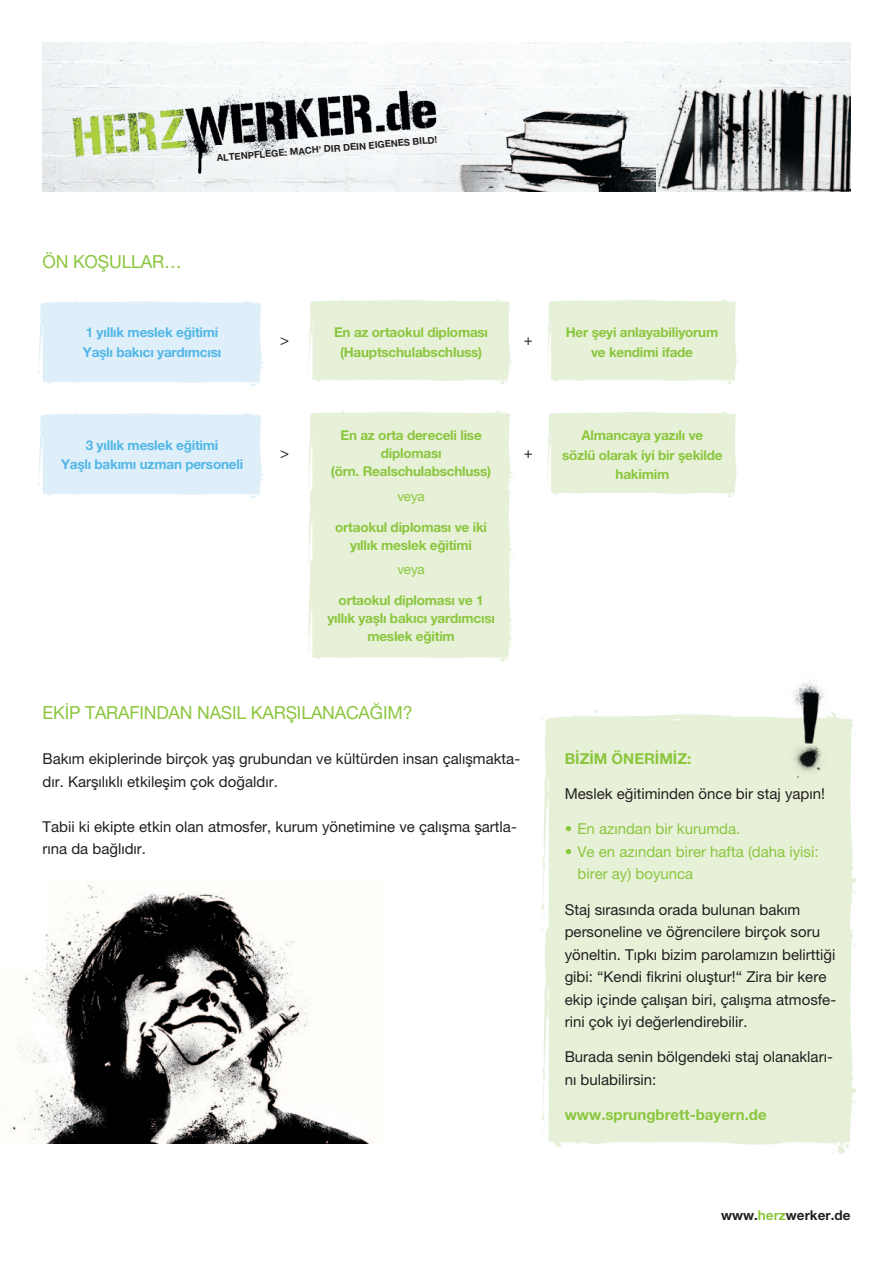
<style>
.page{position:relative;width:893px;height:1263px;background:#fff}
.page>*{position:absolute;margin:0;border:0;box-sizing:border-box;transform-origin:0 0}
.t1{font:18px "Helvetica Neue CE";letter-spacing:-.01em;color:#8bc63e}
.t2{font:15px/22.5px "Helvetica Neue CE";color:#231f20}
.t3{font:15px/22.5px "Helvetica Neue CE";color:#8bc63e}
.t4{font:700 15px "Helvetica Neue CE";color:#8bc63e}
.t5{font:700 13.5px/18px "Helvetica Neue CE";letter-spacing:-.015em;color:#8bc63e;text-align:center}
.t6{font:700 13.5px/19.5px "Helvetica Neue CE";letter-spacing:-.015em;color:#52b6e7}
.t7{font:700 13.5px "Helvetica Neue CE";color:#231f20}
.t8{font:13.5px "Helvetica Neue CE";color:#8bc63e}
.t9{font:700 9.45px "Helvetica Neue CE";color:#231f20}
.s1{color:#8bc63e}
</style>
<div class="page">
<img style="left:43px;top:43px;width:807px;height:148px">
<img style="left:433px;top:108px;width:199px;height:83px">
<img style="left:632px;top:66px;width:218px;height:125px">
<img style="left:308px;top:298px;width:204px;height:86px">
<div style="left:307px;top:410px;width:206px;height:252px;background:#e7f1d8"></div>
<img style="left:547px;top:298px;width:191px;height:86px">
<img style="left:547px;top:410px;width:191px;height:87px">
<img style="left:541px;top:710px;width:316px;height:444px">
<img style="left:770px;top:679px;width:73px;height:113px">
<img style="left:10px;top:883px;width:364px;height:260px">
<img style="left:65px;top:84px;width:379px;height:92px">
<p class="t9" style="left:216px;top:153px;width:223px;rotate:-5deg">ALTENPFLEGE: MACH’ DIR DEIN EIGENES BILD!</p>
<p class="t1" style="left:43px;top:251px;width:141px">Ön koşullar…</p>
<p class="t6" style="left:83px;top:323px;width:140px">1 yıllık meslek eğitimi<br>Yaşlı bakıcı yardımcısı</p>
<p class="t6" style="left:61px;top:435px;width:184px;text-align:center">3 yıllık meslek eğitimi<br>Yaşlı bakımı uzman personeli</p>
<p class="t2" style="left:280px;top:329px;width:10px">&gt;</p>
<p class="t2" style="left:280px;top:441px;width:10px">&gt;</p>
<p class="t5" style="left:334px;top:323px;width:156px;line-height:19.5px">En az ortaokul diploması (Hauptschulabschluss)</p>
<p class="t5" style="left:331px;top:427px;width:162px">En az orta dereceli lise diploması<br>(örn. Realschulabschluss)</p>
<p class="t8" style="left:397px;top:488px;width:29px">veya</p>
<p class="t5" style="left:335px;top:518px;width:153px">ortaokul diploması ve iki yıllık meslek eğitimi</p>
<p class="t8" style="left:397px;top:561px;width:29px">veya</p>
<p class="t5" style="left:327px;top:591px;width:169px">ortaokul diploması ve 1 yıllık yaşlı bakıcı yardımcısı meslek eğitim</p>
<p class="t2" style="left:524px;top:329px;width:10px">+</p>
<p class="t2" style="left:524px;top:441px;width:10px">+</p>
<p class="t1" style="left:43px;top:702px;width:371px">Ekip taraf ından nasıl karşılanacağım?</p>
<p class="t2" style="left:43px;top:748px;width:479px">Bakım ekiplerinde birçok yaş grubundan ve kültürden insan çalışmakta&shy;dır. Karşılıklı etkileşim çok doğaldır.</p>
<p class="t2" style="left:43px;top:815px;width:476px">Tabii ki ekipte etkin olan atmosfer, kurum yönetimine ve çalışma şartla&shy;rına da bağlıdır.</p>
<p class="t5" style="left:566px;top:323px;width:154px;line-height:19.5px">Her şeyi anlayabiliyorum ve kendimi ifade</p>
<p class="t5" style="left:562px;top:426px;width:162px;line-height:19.5px">Almancaya yazılı ve<br>sözlü olarak iyi bir şekilde hakimim</p>
<p class="t4" style="left:565px;top:749px;width:128px">BİZİM ÖNERİMİZ:</p>
<p class="t2" style="left:565px;top:783px;width:262px">Meslek eğitiminden önce bir staj yapın!</p>
<p class="t3" style="left:565px;top:818px;width:177px">• En azından bir kurumda.</p>
<p class="t3" style="left:577px;top:840px;width:243px;text-indent:-13px">• Ve en azından birer hafta (daha iyisi: birer ay) boyunca</p>
<p class="t2" style="left:565px;top:898px;width:273px">Staj sırasında orada bulunan bakım personeline ve öğrencilere birçok soru yöneltin. Tıpkı bizim parolamızın belirttiği gibi: “Kendi fikrini oluştur!“ Zira bir kere ekip içinde çalışan biri, çalışma atmosfe&shy;rini çok iyi değerlendirebilir.</p>
<p class="t2" style="left:565px;top:1046px;width:270px">Burada senin bölgendeki staj olanakları&shy;nı bulabilirsin:</p>
<p class="t4" style="left:565px;top:1105px;width:203px">www.sprungbrett-bayern.de</p>
<p class="t7" style="left:721px;top:1207px;width:131px">www.<span class="s1">herz</span>werker.de</p>
</div>
